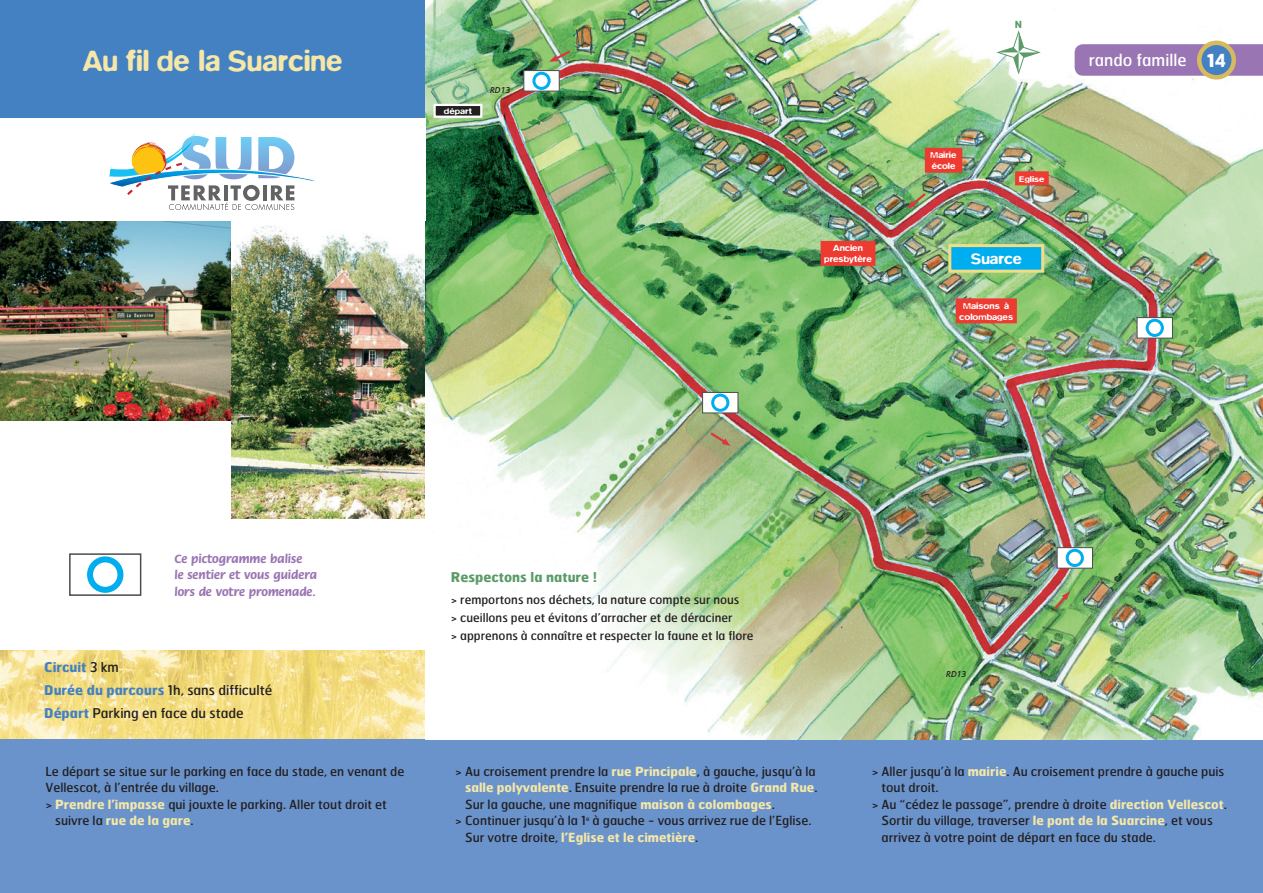
<style>
.page{position:relative;width:1263px;height:893px;background:#fff}
.page>*{position:absolute;margin:0;border:0;box-sizing:border-box;transform-origin:0 0}
.t1{font:500 30px "Blur";color:#f4e7a7}
.t2{font:16.5px "Hermes";color:#fff}
.t3{font:500 15.45px "Blur";color:#fff;scale:1.07 1}
.t4{font:13.5px/23px "Hermes";color:#231f20}
.t5{font:700 13.5px "Hermes";color:#5b9b68}
.t6{font:12.6px "Hermes";color:#231f20}
.t7{font:700 12.6px/16.5px "Flora";color:#9a75b3}
.t8{font:700 12.6px "Hermes";color:#f4e7a7}
.t9{font:12px/18px "Hermes";color:#231f20}
.t10{font:700 9.75px "Hermes";color:#5b9b68}
.t11{font:500 9px/10.8px "Blur";color:#fff;text-align:center;scale:1.1 1}
.t12{font:500 9px/10.8px "Blur";color:#fff;scale:1.08 1}
.t13{font:italic 500 9px "Bliss";color:#231f20}
.t14{font:500 8.4px "Blur";color:#fff;scale:1.16 1}
.t15{font:500 8.4px "Blur";color:#fff;scale:1.18 1}
.s1{font-weight:700;font-size:18px}
.s2{font-weight:700;color:#4481c3}
.s3{font-weight:700;color:#f4e7a7}
.s4{font-weight:400;color:#231f20}
</style>
<div class="page">
<div style="left:0;top:0;width:425px;height:118px;background:#4481c3"></div>
<img style="left:0;top:651px;width:425px;height:89px">
<div style="left:0;top:740px;width:443px;height:153px;background:#6a93cc"></div>
<div style="left:412px;top:740px;width:851px;height:153px;background:#6a93cc"></div>
<img style="left:0;top:221px;width:231px;height:200px">
<img style="left:231px;top:225px;width:194px;height:294px">
<img style="left:425px;top:0;width:838px;height:740px">
<div style="left:950px;top:246px;width:93px;height:25px;background:#00aeef"></div>
<div style="left:948px;top:244px;width:96px;height:29px;border:3px solid #f1de84"></div>
<div style="left:1016px;top:172px;width:31px;height:12px;background:#ee3b32"></div>
<div style="left:1015px;top:171px;width:34px;height:14px;border:2px solid #ee3b32"></div>
<div style="left:957px;top:299px;width:59px;height:23px;background:#ee3b32"></div>
<div style="left:956px;top:298px;width:61px;height:25px;border:2px solid #ee3b32"></div>
<div style="left:926px;top:149px;width:35px;height:23px;background:#ee3b32"></div>
<div style="left:925px;top:148px;width:37px;height:25px;border:2px solid #ee3b32"></div>
<div style="left:822px;top:242px;width:52px;height:23px;background:#ee3b32"></div>
<div style="left:820px;top:241px;width:55px;height:25px;border:2px solid #ee3b32"></div>
<div style="left:435px;top:105px;width:46px;height:12px;background:#231f20"></div>
<div style="left:433px;top:104px;width:49px;height:14px;border:2px solid #fff"></div>
<svg style="left:1074px;top:44px;width:189px;height:32px;background:#9d79b4"></svg>
<svg style="left:1199px;top:43px;width:35px;height:34px"></svg>
<div style="left:1197px;top:41px;width:39px;height:39px;border:4px solid #d7b95f;border-radius:50%"></div>
<svg style="left:996px;top:29px;width:45px;height:46px"></svg>
<svg style="left:708px;top:430px;width:22px;height:16px"></svg>
<svg style="left:549px;top:48px;width:24px;height:14px"></svg>
<svg style="left:907px;top:191px;width:21px;height:17px"></svg>
<svg style="left:1051px;top:592px;width:19px;height:20px"></svg>
<svg style="left:109px;top:132px;width:207px;height:78px"></svg>
<div style="left:69px;top:553px;width:72px;height:43px;background:#fff;border:2px solid #4b4c4d"></div>
<div style="left:87px;top:556px;width:36px;height:37px;border:6px solid #00aeef;border-radius:50%"></div>
<div style="left:702px;top:392px;width:36px;height:21px;background:#fff;border:1px solid #4b4c4d"></div>
<div style="left:711px;top:394px;width:18px;height:18px;border:3px solid #00aeef;border-radius:50%"></div>
<div style="left:523px;top:70px;width:37px;height:21px;background:#fff;border:1px solid #4b4c4d"></div>
<div style="left:532px;top:72px;width:19px;height:18px;border:3px solid #00aeef;border-radius:50%"></div>
<div style="left:1137px;top:317px;width:36px;height:21px;background:#fff;border:1px solid #4b4c4d"></div>
<div style="left:1146px;top:319px;width:18px;height:18px;border:3px solid #00aeef;border-radius:50%"></div>
<div style="left:1057px;top:547px;width:36px;height:21px;background:#fff;border:1px solid #4b4c4d"></div>
<div style="left:1066px;top:549px;width:18px;height:18px;border:3px solid #00aeef;border-radius:50%"></div>
<h1 class="t1" style="left:83px;top:43px;width:261px">Au fil de la Suarcine</h1>
<p class="t15" style="left:444px;top:106px;width:25px">départ</p>
<p class="t13" style="left:490px;top:85px;width:22px">RD13</p>
<p class="t11" style="left:824px;top:243px;width:45px">Ancien presbytère</p>
<p class="t10" style="left:1015px;top:18px;width:9px">N</p>
<p class="t12" style="left:931px;top:150px;width:25px">Mairie école</p>
<p class="t14" style="left:1019px;top:174px;width:23px">Eglise</p>
<p class="t3" style="left:971px;top:250px;width:49px">Suarce</p>
<p class="t11" style="left:959px;top:300px;width:50px">Maisons à colombages</p>
<h2 class="t2" style="left:1089px;top:49px;width:139px">rando famille <span class="s1">14</span></h2>
<p class="t7" style="left:174px;top:551px;width:144px">Ce pictogramme balise<br>le sentier et vous guidera lors de votre promenade.</p>
<p class="t4" style="left:44px;top:655px;width:229px"><span class="s2">Circuit</span> 3 km<br><span class="s2">Durée du parcours</span> 1h, sans difficulté<br><span class="s2">Départ</span> Parking en face du stade</p>
<p class="t6" style="left:45px;top:763px;width:360px">Le départ se situe sur le parking en face du stade, en venant de</p>
<p class="t6" style="left:45px;top:780px;width:175px">Vellescot, à l’entrée du village.</p>
<p class="t6" style="left:45px;top:796px;width:343px">&gt; <span class="s3">Prendre l’impasse</span> qui jouxte le parking. Aller tout droit et</p>
<p class="t8" style="left:55px;top:812px;width:140px"><span class="s4">suivre la</span> rue de la gare<span class="s4">.</span></p>
<p class="t5" style="left:451px;top:568px;width:148px">Respectons la nature !</p>
<p class="t9" style="left:451px;top:590px;width:304px">&gt; remportons nos déchets, la nature compte sur nous<br>&gt; cueillons peu et évitons d’arracher et de déraciner<br>&gt; apprenons à connaître et respecter la faune et la flore</p>
<p class="t6" style="left:455px;top:763px;width:362px">&gt; Au croisement prendre la <span class="s3">rue Principale</span>, à gauche, jusqu’à la</p>
<p class="t6" style="left:465px;top:780px;width:354px"><span class="s3">salle polyvalente</span>. Ensuite prendre la rue à droite <span class="s3">Grand Rue</span>.</p>
<p class="t6" style="left:465px;top:796px;width:311px">Sur la gauche, une magnifique <span class="s3">maison à colombages</span>.</p>
<p class="t6" style="left:455px;top:813px;width:358px">&gt; Continuer jusqu’à la 1<sup>e</sup> à gauche - vous arrivez rue de l’Eglise.</p>
<p class="t8" style="left:465px;top:829px;width:235px"><span class="s4">Sur votre droite,</span> l’Eglise et le cimetière<span class="s4">.</span></p>
<p class="t13" style="left:946px;top:670px;width:22px">RD13</p>
<p class="t6" style="left:872px;top:763px;width:354px">&gt; Aller jusqu’à la <span class="s3">mairie</span>. Au croisement prendre à gauche puis</p>
<p class="t6" style="left:881px;top:780px;width:59px">tout droit.</p>
<p class="t6" style="left:872px;top:796px;width:357px">&gt; Au “cédez le passage”, prendre à droite <span class="s3">direction Vellescot</span>.</p>
<p class="t6" style="left:881px;top:813px;width:333px">Sortir du village, traverser <span class="s3">le pont de la Suarcine</span>, et vous</p>
<p class="t6" style="left:881px;top:829px;width:276px">arrivez à votre point de départ en face du stade.</p>
</div>
